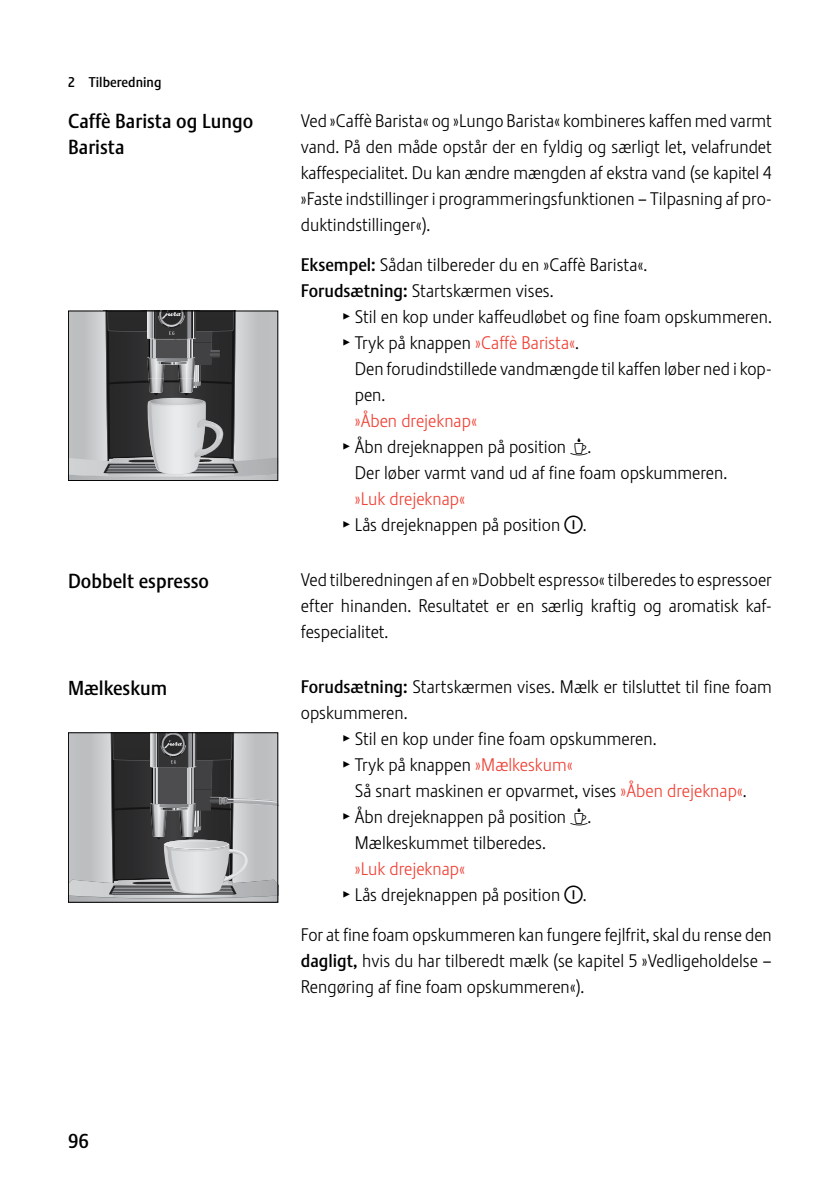
<style>
.page{position:relative;width:840px;height:1191px;background:#fff}
.page>*{position:absolute;margin:0;border:0;box-sizing:border-box;transform-origin:0 0}
.t1{font:20px/26px "Stalemate Pro 2 J Medium";color:#000}
.t2{font:18px/26px "Stalemate Pro 2 J Light";color:#000}
.t3{font:18px "Stalemate Pro 2 J Light";color:#ef4135}
.t4{font:14px "Stalemate Pro 2 J Medium";color:#000}
.s1{font-family:"Stalemate Pro 2 J Medium"}
.s2{font-family:"Jura Pict 2006"}
.s3{color:#ef4135}
</style>
<div class="page">
<svg style="left:70px;top:313px;width:206px;height:166px;background:#88898b"></svg>
<div style="left:68px;top:311px;width:210px;height:170px;border:1px solid #000"></div>
<svg style="left:68px;top:734px;width:210px;height:169px;background:#88898b"></svg>
<div style="left:68px;top:732px;width:210px;height:170px;border:1px solid #000"></div>
<p class="t4" style="left:68px;top:73px;width:95px">2 Tilberedning</p>
<p class="t1" style="left:68px;top:108px;width:186px">Caffè Barista og Lungo<br>Barista</p>
<p class="t1" style="left:68px;top:568px;width:142px">Dobbelt espresso</p>
<p class="t1" style="left:68px;top:674px;width:100px">Mælkeskum</p>
<p class="t2" style="left:300px;top:108px;width:472px;text-align:justify">Ved »Caffè Barista« og »Lungo Barista« kombineres kaffen med varmt vand. På den måde opstår der en fyldig og særligt let, velafrundet kaffespecialitet. Du kan ændre mængden af ekstra vand (se kapitel 4 »Faste indstillinger i programmeringsfunktionen – Tilpasning af pro&shy;duktindstillinger«).</p>
<p class="t2" style="left:300px;top:252px;width:348px"><span class="s1">Eksempel:</span> Sådan tilbereder du en »Caffè Barista«.<br><span class="s1">Forudsætning:</span> Startskærmen vises.</p>
<p class="t2" style="left:343px;top:304px;width:430px"><span class="s2">T</span> Stil en kop under kaffeudløbet og fine foam opskummeren.<br><span class="s2">T</span> Tryk på knappen <span class="s3">»Caffè Barista«</span>.</p>
<p class="t2" style="left:354px;top:356px;width:418px">Den forudindstillede vandmængde til kaffen løber ned i kop&shy;pen.</p>
<p class="t3" style="left:354px;top:410px;width:124px">»Åben drejeknap«</p>
<p class="t2" style="left:343px;top:434px;width:249px"><span class="s2">T</span> Åbn drejeknappen på position <span class="s2">§</span>.</p>
<p class="t2" style="left:354px;top:460px;width:374px">Der løber varmt vand ud af fine foam opskummeren.</p>
<p class="t2" style="left:343px;top:486px;width:245px;text-indent:11px"><span class="s3">»Luk drejeknap«<br></span><span class="s2">T</span> Lås drejeknappen på position <span class="s2">°</span>.</p>
<p class="t2" style="left:300px;top:567px;width:472px;text-align:justify">Ved tilberedningen af en »Dobbelt espresso« tilberedes to espressoer efter hinanden. Resultatet er en særlig kraftig og aromatisk kaf&shy;fespecialitet.</p>
<p class="t2" style="left:300px;top:674px;width:472px"><span class="s1">Forudsætning:</span> Startskærmen vises. Mælk er tilsluttet til fine foam</p>
<p class="t2" style="left:300px;top:700px;width:108px">opskummeren.</p>
<p class="t2" style="left:343px;top:726px;width:315px"><span class="s2">T</span> Stil en kop under fine foam opskummeren.</p>
<p class="t2" style="left:343px;top:752px;width:231px"><span class="s2">T</span> Tryk på knappen <span class="s3">»Mælkeskum«</span></p>
<p class="t2" style="left:354px;top:778px;width:393px">Så snart maskinen er opvarmet, vises <span class="s3">»Åben drejeknap«</span>.</p>
<p class="t2" style="left:343px;top:803px;width:249px"><span class="s2">T</span> Åbn drejeknappen på position <span class="s2">§</span>.</p>
<p class="t2" style="left:354px;top:829px;width:193px">Mælkeskummet tilberedes.</p>
<p class="t2" style="left:343px;top:855px;width:245px;text-indent:11px"><span class="s3">»Luk drejeknap«<br></span><span class="s2">T</span> Lås drejeknappen på position <span class="s2">°</span>.</p>
<p class="t2" style="left:300px;top:922px;width:472px;text-align:justify">For at fine foam opskummeren kan fungere fejlfrit, skal du rense den <span class="s1">dagligt,</span> hvis du har tilberedt mælk (se kapitel 5 »Vedligeholdelse – Rengøring af fine foam opskummeren«).</p>
<p class="t1" style="left:68px;top:1128px;width:22px">96</p>
</div>
